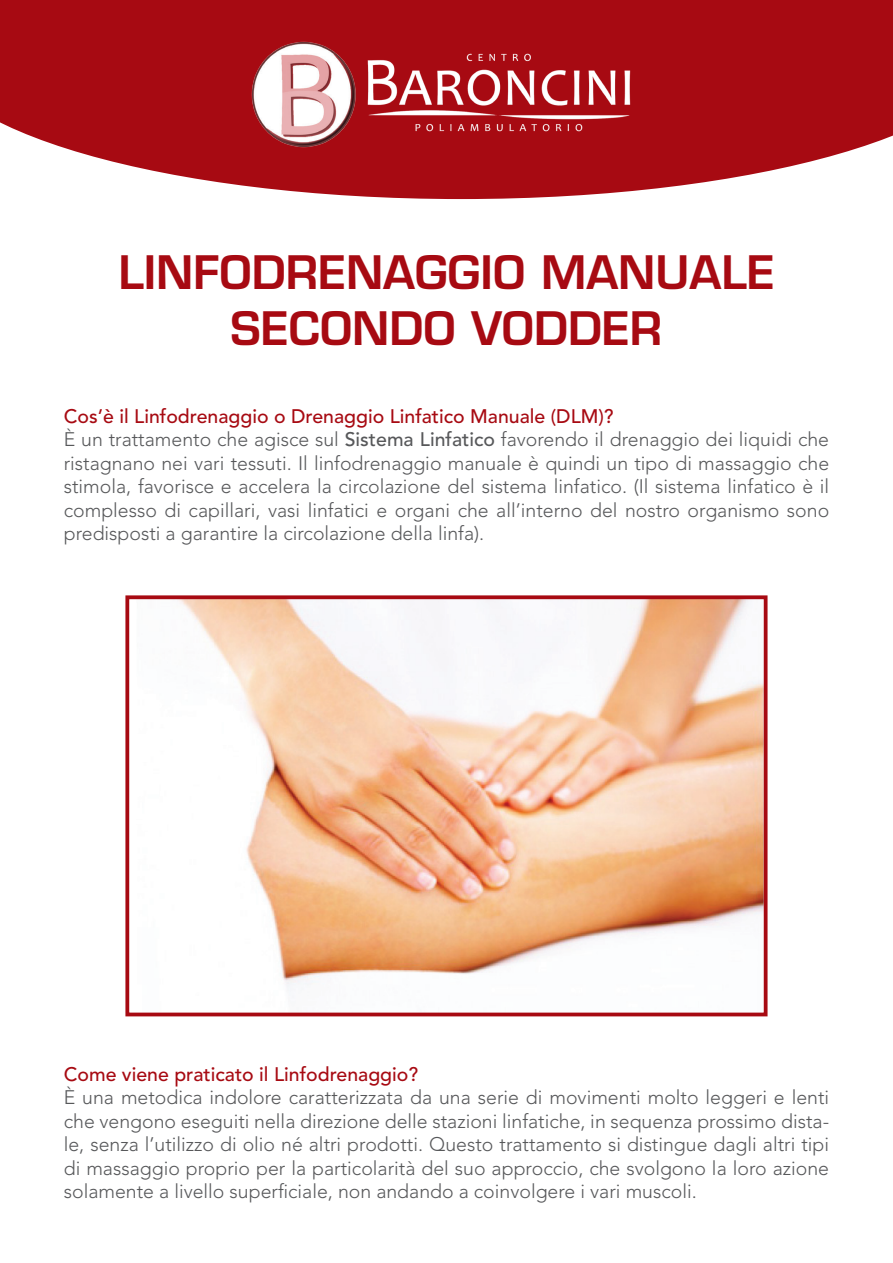
<style>
.page{position:relative;width:893px;height:1263px;background:#fff}
.page>*{position:absolute;margin:0;border:0;box-sizing:border-box;transform-origin:0 0}
.t1{font:600 45px/56.2px "Eurostile LT Std";color:#a70a12;text-align:center}
.t2{font:300 19.5px/23.4px "Avenir LT Std";color:#57585a}
.t3{font:500 19.5px "Avenir LT Std";color:#a70a12}
.s1{font-weight:500;color:#a70a12}
.s2{font-weight:500}
</style>
<div class="page">
<img style="left:179px;top:600px;width:583px;height:391px">
<div style="left:125px;top:595px;width:642px;height:421px;border:4px solid #a70a12"></div>
<svg style="left:0;top:0;width:893px;height:199px;fill:#a70a12"></svg>
<img style="left:213px;top:31px;width:467px;height:127px">
<h1 class="t1" style="left:118px;top:244px;width:658px">LINFODRENAGGIO MANUALE<br>SECONDO VODDER</h1>
<p class="t2" style="left:64px;top:405px;width:767px"><span class="s1">Cos’è il Linfodrenaggio o Drenaggio Linfatico Manuale (DLM)?<br></span>È un trattamento che agisce sul <span class="s2">Sistema Linfatico</span> favorendo il drenaggio dei liquidi che ristagnano nei vari tessuti. Il linfodrenaggio manuale è quindi un tipo di massaggio che stimola, favorisce e accelera la circolazione del sistema linfatico. (Il sistema linfatico è il complesso di capillari, vasi linfatici e organi che all’interno del nostro organismo sono predisposti a garantire la circolazione della linfa).</p>
<p class="t3" style="left:64px;top:1063px;width:356px">Come viene praticato il Linfodrenaggio?</p>
<p class="t2" style="left:64px;top:1086px;width:767px;text-align:justify">È una metodica indolore caratterizzata da una serie di movimenti molto leggeri e lenti che vengono eseguiti nella direzione delle stazioni linfatiche, in sequenza prossimo dista&shy;le, senza l’utilizzo di olio né altri prodotti. Questo trattamento si distingue dagli altri tipi di massaggio proprio per la particolarità del suo approccio, che svolgono la loro azione solamente a livello superficiale, non andando a coinvolgere i vari muscoli.</p>
</div>
